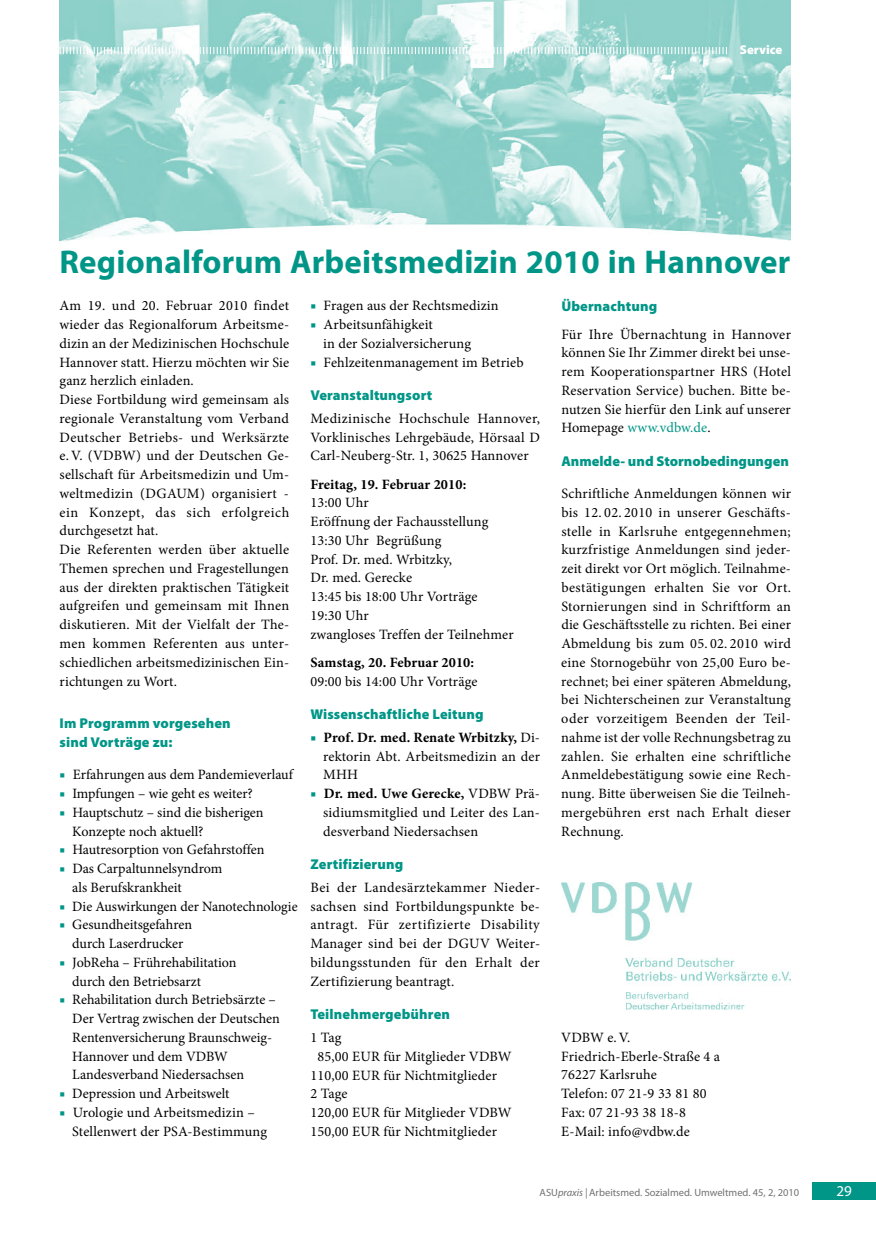
<style>
.page{position:relative;width:876px;height:1242px;background:#fff}
.page>*{position:absolute;margin:0;border:0;box-sizing:border-box;transform-origin:0 0}
.t1{font:700 33px "Myriad Pro";letter-spacing:.005em;color:#009687}
.t2{font:15px "Myriad Pro";color:#fff}
.t3{font:14.25px/18.8px "Minion Pro";letter-spacing:.01em;color:#000}
.t4{font:900 14.25px/18.8px "Myriad Pro";letter-spacing:.01em;color:#009687}
.t5{font:700 14.25px "Minion Pro";letter-spacing:.01em;color:#000}
.t6{font:900 12.75px "Myriad Pro";color:#fff}
.t7{font:10.5px "Myriad Pro";color:#707173}
.s1{color:#009687}
.s2{font-weight:700}
.s3{font-style:italic}
</style>
<div class="page">
<div style="left:812px;top:1182px;width:64px;height:17px;background:#009687"></div>
<img style="left:60px;top:0;width:731px;height:242px">
<img style="left:561px;top:882px;width:230px;height:128px">
<svg style="left:60px;top:47px;width:667px;height:7px"></svg>
<p class="t6" style="left:740px;top:41px;width:44px">Service</p>
<h1 class="t1" style="left:60px;top:240px;width:732px">Regionalforum Arbeitsmedizin 2010 in Hannover</h1>
<p class="t3" style="left:60px;top:296px;width:231px">Am 19. und 20. Februar 2010 findet wieder das Regionalforum Arbeitsme&shy;dizin an der Medizinischen Hochschule Hannover statt. Hierzu möchten wir Sie ganz herzlich einladen.<br>Diese Fortbildung wird gemeinsam als regionale Veranstaltung vom Verband Deutscher Betriebs- und Werksärzte e. V. (VDBW) und der Deutschen Ge&shy;sellschaft für Arbeitsmedizin und Um&shy;weltmedizin (DGAUM) organisiert - ein Konzept, das sich erfolgreich durchgesetzt hat.<br>Die Referenten werden über aktuelle Themen sprechen und Fragestellungen aus der direkten praktischen Tätigkeit aufgreifen und gemeinsam mit Ihnen diskutieren. Mit der Vielfalt der The&shy;men kommen Referenten aus unter&shy;schiedlichen arbeitsmedizinischen Ein&shy;richtungen zu Wort.</p>
<p class="t4" style="left:60px;top:713px;width:173px">Im Programm vorgesehen sind Vorträge zu:</p>
<p class="t3" style="left:60px;top:765px;width:235px"><span class="s1">■</span> Erfahrungen aus dem Pandemieverlauf</p>
<p class="t3" style="left:60px;top:784px;width:195px"><span class="s1">■</span> Impfungen – wie geht es weiter?</p>
<p class="t3" style="left:72px;top:803px;width:193px;text-indent:-13px"><span class="s1">■</span> Hauptschutz – sind die bisherigen<br>Konzepte noch aktuell?</p>
<p class="t3" style="left:60px;top:840px;width:207px"><span class="s1">■</span> Hautresorption von Gefahrstoffen</p>
<p class="t3" style="left:72px;top:859px;width:152px;text-indent:-13px"><span class="s1">■</span> Das Carpaltunnelsyndrom als Berufskrankheit</p>
<p class="t3" style="left:60px;top:896px;width:240px"><span class="s1">■</span> Die Auswirkungen der Nanotechnologie</p>
<p class="t3" style="left:60px;top:915px;width:134px;text-align:center"><span class="s1">■</span> Gesundheitsgefahren durch Laserdrucker</p>
<p class="t3" style="left:72px;top:953px;width:166px;text-indent:-13px"><span class="s1">■</span> JobReha – Frührehabilitation durch den Betriebsarzt</p>
<p class="t3" style="left:72px;top:990px;width:209px;text-indent:-13px"><span class="s1">■</span> Rehabilitation durch Betriebsärzte –<br>Der Vertrag zwischen der Deutschen<br>Rentenversicherung Braunschweig-<br>Hannover und dem VDBW<br>Landesverband Niedersachsen</p>
<p class="t3" style="left:60px;top:1084px;width:171px"><span class="s1">■</span> Depression und Arbeitswelt</p>
<p class="t3" style="left:72px;top:1103px;width:196px;text-indent:-13px"><span class="s1">■</span> Urologie und Arbeitsmedizin –<br>Stellenwert der PSA-Bestimmung</p>
<p class="t3" style="left:310px;top:296px;width:190px"><span class="s1">■</span> Fragen aus der Rechtsmedizin</p>
<p class="t3" style="left:323px;top:315px;width:149px;text-indent:-13px"><span class="s1">■</span> Arbeitsunfähigkeit<br>in der Sozialversicherung</p>
<p class="t3" style="left:310px;top:353px;width:215px"><span class="s1">■</span> Fehlzeitenmanagement im Betrieb</p>
<p class="t4" style="left:310px;top:385px;width:123px">Veranstaltungsort</p>
<p class="t3" style="left:310px;top:409px;width:231px;text-align:justify">Medizinische Hochschule Hannover, Vorklinisches Lehrgebäude, Hörsaal D Carl-Neuberg-Str. 1, 30625 Hannover</p>
<p class="t5" style="left:310px;top:474px;width:157px">Freitag, 19. Februar 2010:</p>
<p class="t3" style="left:310px;top:493px;width:205px">13:00 Uhr<br>Eröffnung der Fachausstellung<br>13:30 Uhr Begrüßung<br>Prof. Dr. med. Wrbitzky,<br>Dr. med. Gerecke<br>13:45 bis 18:00 Uhr Vorträge<br>19:30 Uhr<br>zwangloses Treffen der Teilnehmer</p>
<p class="t5" style="left:310px;top:652px;width:165px">Samstag, 20. Februar 2010:</p>
<p class="t3" style="left:310px;top:671px;width:169px">09:00 bis 14:00 Uhr Vorträge</p>
<p class="t4" style="left:310px;top:704px;width:175px">Wissenschaftliche Leitung</p>
<p class="t3" style="left:323px;top:728px;width:218px;text-align:justify;text-indent:-13px"><span class="s1">■</span> <span class="s2">Prof. Dr. med. Renate Wrbitzky,</span> Di&shy;rektorin Abt. Arbeitsmedizin an der MHH</p>
<p class="t3" style="left:323px;top:784px;width:218px;text-align:justify;text-indent:-13px"><span class="s1">■</span> <span class="s2">Dr. med. Uwe Gerecke,</span> VDBW Prä&shy;sidiumsmitglied und Leiter des Lan&shy;desverband Niedersachsen</p>
<p class="t4" style="left:310px;top:854px;width:94px">Zertifizierung</p>
<p class="t3" style="left:310px;top:878px;width:231px">Bei der Landesärztekammer Nieder&shy;sachsen sind Fortbildungspunkte be&shy;antragt. Für zertifizierte Disability Manager sind bei der DGUV Weiter&shy;bildungsstunden für den Erhalt der Zertifizierung beantragt.</p>
<p class="t4" style="left:310px;top:1004px;width:141px">Teilnehmergebühren</p>
<p class="t3" style="left:310px;top:1028px;width:32px">1 Tag</p>
<p class="t3" style="left:317px;top:1047px;width:196px">85,00 EUR für Mitglieder VDBW</p>
<p class="t3" style="left:310px;top:1065px;width:188px">110,00 EUR für Nichtmitglieder</p>
<p class="t3" style="left:310px;top:1084px;width:39px">2 Tage</p>
<p class="t3" style="left:310px;top:1103px;width:203px">120,00 EUR für Mitglieder VDBW</p>
<p class="t3" style="left:310px;top:1122px;width:188px">150,00 EUR für Nichtmitglieder</p>
<p class="t4" style="left:561px;top:296px;width:97px">Übernachtung</p>
<p class="t3" style="left:561px;top:325px;width:231px;text-align:justify">Für Ihre Übernachtung in Hannover können Sie Ihr Zimmer direkt bei unse&shy;rem Kooperationspartner HRS (Hotel Reservation Service) buchen. Bitte be&shy;nutzen Sie hierfür den Link auf unserer Homepage <span class="s1">www.vdbw.de</span>.</p>
<p class="t4" style="left:561px;top:451px;width:229px">Anmelde- und Stornobedingungen</p>
<p class="t3" style="left:561px;top:484px;width:231px;text-align:justify">Schriftliche Anmeldungen können wir bis 12. 02. 2010 in unserer Geschäfts&shy;stelle in Karlsruhe entgegennehmen; kurzfristige Anmeldungen sind jeder&shy;zeit direkt vor Ort möglich. Teilnahme&shy;bestätigungen erhalten Sie vor Ort.<br>Stornierungen sind in Schriftform an die Geschäftsstelle zu richten. Bei einer Abmeldung bis zum 05. 02. 2010 wird eine Stornogebühr von 25,00 Euro be&shy;rechnet; bei einer späteren Abmeldung, bei Nichterscheinen zur Veranstaltung oder vorzeitigem Beenden der Teil&shy;nahme ist der volle Rechnungsbetrag zu zahlen. Sie erhalten eine schriftliche Anmeldebestätigung sowie eine Rech&shy;nung. Bitte überweisen Sie die Teilneh&shy;mergebühren erst nach Erhalt dieser Rechnung.</p>
<p class="t3" style="left:561px;top:1028px;width:160px">VDBW e. V.<br>Friedrich-Eberle-Straße 4 a<br>76227 Karlsruhe<br>Telefon: 07 21-9 33 81 80<br>Fax: 07 21-93 38 18-8<br>E-Mail: info@vdbw.de</p>
<p class="t7" style="left:540px;top:1186px;width:261px">ASU<span class="s3">praxis |</span> Arbeitsmed. Sozialmed. Umweltmed. 45, 2, 2010</p>
<p class="t2" style="left:836px;top:1181px;width:17px">29</p>
</div>
